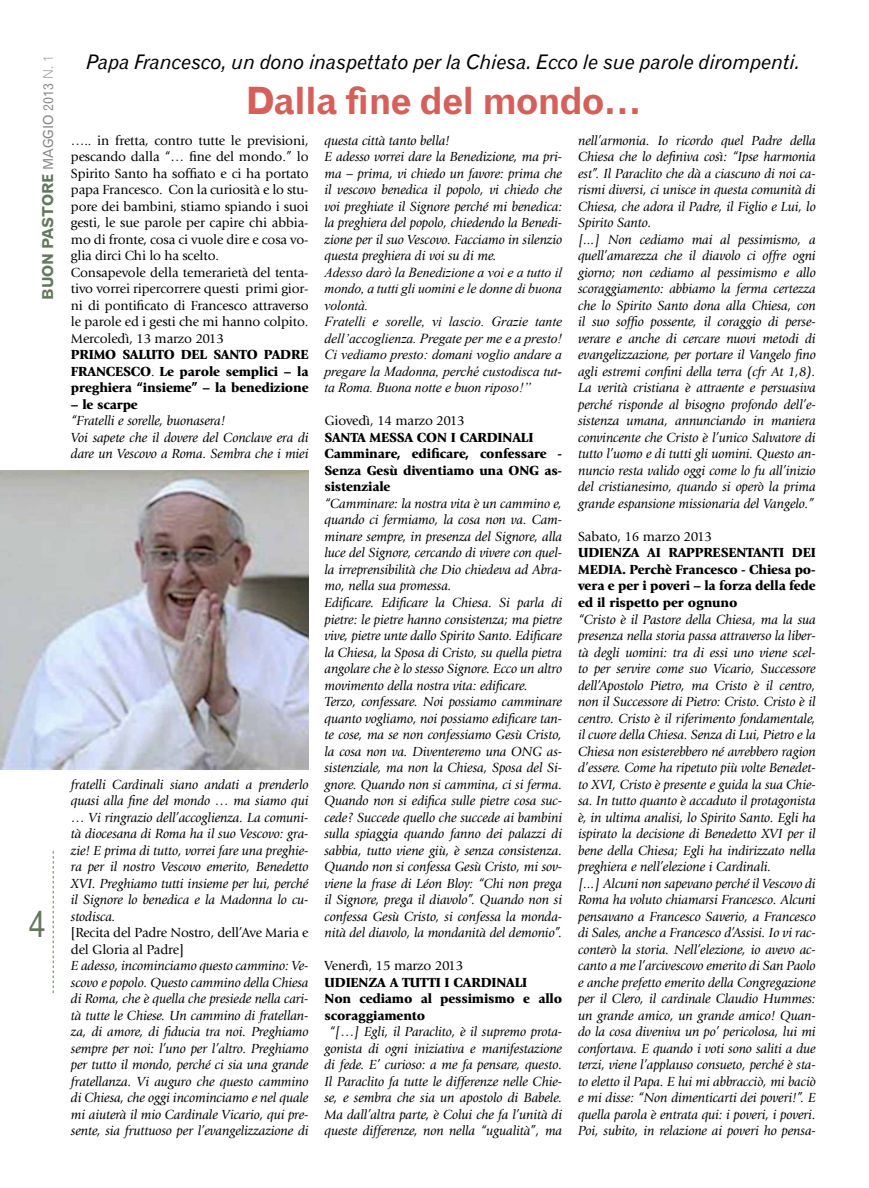
<style>
.page{position:relative;width:869px;height:1188px;background:#fff}
.page>*{position:absolute;margin:0;border:0;box-sizing:border-box;transform-origin:0 0}
.t1{font:37.5px "Gothic 720 BT Bold B";letter-spacing:-.02em;color:#d5605b}
.t2{font:37.5px "Gothic 720 BT Roman B";color:#64775b;scale:.9 1}
.t3{font:20px "Gothic 720 BT Italic B";letter-spacing:-.005em;color:#000}
.t4{font:15px "Gothic 720 BT Bold B";color:#64775b}
.t5{font:italic 13.75px/16.5px "Giovanni Std";letter-spacing:-.01em;color:#000}
.t6{font:13.75px/16.5px "Giovanni Std";letter-spacing:-.01em;color:#000}
.t7{font:900 13.75px/16.5px "Giovanni Std";letter-spacing:-.01em;color:#000;text-align:justify}
.t8{font:italic 13.75px/16.5px "Times New Roman";letter-spacing:-.01em;color:#000}
.s1{font-family:"Gothic 720 BT Roman B";font-size:13.75px;color:#878787}
.s2{font-family:"Gothic 720 BT Light B";font-size:13.75px;color:#878787}
.s3{font-weight:400}
</style>
<div class="page">
<svg style="left:53px;top:851px;width:1px;height:141px"></svg>
<img style="left:0;top:470px;width:308px;height:299px">
<p class="t4" style="left:39px;top:299px;width:246px;rotate:-90deg">BUON PASTORE <span class="s1">MAGGIO 2013</span> <span class="s2">N. 1</span></p>
<h2 class="t3" style="left:86px;top:50px;width:714px">Papa Francesco, un dono inaspettato per la Chiesa. Ecco le sue parole dirompenti.</h2>
<h1 class="t1" style="left:245px;top:78px;width:397px">Dalla fine del mondo…</h1>
<p class="t6" style="left:71px;top:132px;width:239px">….. in fretta, contro tutte le previsioni, pescando dalla “… fine del mondo.” lo Spirito Santo ha soffiato e ci ha portato papa Francesco. Con la curiosità e lo stu&shy;pore dei bambini, stiamo spiando i suoi gesti, le sue parole per capire chi abbia&shy;mo di fronte, cosa ci vuole dire e cosa vo&shy;glia dirci Chi lo ha scelto.<br>Consapevole della temerarietà del tenta&shy;tivo vorrei ripercorrere questi primi gior&shy;ni di pontificato di Francesco attraverso le parole ed i gesti che mi hanno colpito.<br>Mercoledì, 13 marzo 2013</p>
<p class="t7" style="left:71px;top:346px;width:239px">PRIMO SALUTO DEL SANTO PADRE FRANCESCO<span class="s3">.</span> Le parole semplici – la preghiera “insieme” – la benedizione</p>
<p class="t7" style="left:71px;top:396px;width:68px">– le scarpe</p>
<p class="t5" style="left:71px;top:412px;width:239px">“Fratelli e sorelle, buonasera!<br>Voi sapete che il dovere del Conclave era di dare un Vescovo a Roma. Sembra che i miei</p>
<p class="t5" style="left:578px;top:132px;width:239px">nell’armonia. Io ricordo quel Padre della Chiesa che lo definiva così: “Ipse harmonia est”. Il Paraclito che dà a ciascuno di noi ca&shy;rismi diversi, ci unisce in questa comunità di Chiesa, che adora il Padre, il Figlio e Lui, lo Spirito Santo.<br>[...] Non cediamo mai al pessimismo, a quell’amarezza che il diavolo ci offre ogni giorno; non cediamo al pessimismo e allo scoraggiamento: abbiamo la ferma certezza che lo Spirito Santo dona alla Chiesa, con il suo soffio possente, il coraggio di perse&shy;verare e anche di cercare nuovi metodi di evangelizzazione, per portare il Vangelo fino agli estremi confini della terra (cfr At 1,8).<br>La verità cristiana è attraente e persuasiva perché risponde al bisogno profondo dell’e&shy;sistenza umana, annunciando in maniera convincente che Cristo è l’unico Salvatore di tutto l’uomo e di tutti gli uomini. Questo an&shy;nuncio resta valido oggi come lo fu all’inizio del cristianesimo, quando si operò la prima grande espansione missionaria del Vangelo.”</p>
<p class="t6" style="left:578px;top:528px;width:136px">Sabato, 16 marzo 2013</p>
<p class="t7" style="left:578px;top:544px;width:239px">UDIENZA AI RAPPRESENTANTI DEI MEDIA. Perchè Francesco - Chiesa po&shy;vera e per i poveri – la forza della fede ed il rispetto per ognuno</p>
<p class="t5" style="left:578px;top:610px;width:239px">“Cristo è il Pastore della Chiesa, ma la sua presenza nella storia passa attraverso la liber&shy;tà degli uomini: tra di essi uno viene scel&shy;to per servire come suo Vicario, Successore dell’Apostolo Pietro, ma Cristo è il centro, non il Successore di Pietro: Cristo. Cristo è il centro. Cristo è il riferimento fondamentale, il cuore della Chiesa. Senza di Lui, Pietro e la Chiesa non esisterebbero né avrebbero ragion d’essere. Come ha ripetuto più volte Benedet&shy;to XVI, Cristo è presente e guida la sua Chie&shy;sa. In tutto quanto è accaduto il protagonista è, in ultima analisi, lo Spirito Santo. Egli ha ispirato la decisione di Benedetto XVI per il bene della Chiesa; Egli ha indirizzato nella preghiera e nell’elezione i Cardinali.<br>[...] Alcuni non sapevano perché il Vescovo di Roma ha voluto chiamarsi Francesco. Alcuni pensavano a Francesco Saverio, a Francesco di Sales, anche a Francesco d’Assisi. Io vi rac&shy;conterò la storia. Nell’elezione, io avevo ac&shy;canto a me l’arcivescovo emerito di San Paolo e anche prefetto emerito della Congregazione per il Clero, il cardinale Claudio Hummes: un grande amico, un grande amico! Quan&shy;do la cosa diveniva un po’ pericolosa, lui mi confortava. E quando i voti sono saliti a due terzi, viene l’applauso consueto, perché è sta&shy;to eletto il Papa. E lui mi abbracciò, mi baciò e mi disse: “Non dimenticarti dei poveri!”. E quella parola è entrata qui: i poveri, i poveri.<br>Poi, subito, in relazione ai poveri ho pensa-</p>
<p class="t5" style="left:324px;top:132px;width:239px">questa città tanto bella!<br>E adesso vorrei dare la Benedizione, ma pri&shy;ma – prima, vi chiedo un favore: prima che il vescovo benedica il popolo, vi chiedo che voi preghiate il Signore perché mi benedica: la preghiera del popolo, chiedendo la Benedi&shy;zione per il suo Vescovo. Facciamo in silenzio questa preghiera di voi su di me.</p>
<p class="t8" style="left:324px;top:263px;width:239px">Adesso darò la Benedizione a voi e a tutto il mondo, a tutti gli uomini e le donne di buona volontà.<br>Fratelli e sorelle, vi lascio. Grazie tante dell’accoglienza. Pregate per me e a presto!<br>Ci vediamo presto: domani voglio andare a pregare la Madonna, perché custodisca tut&shy;ta Roma. Buona notte e buon riposo!”</p>
<p class="t6" style="left:324px;top:412px;width:142px">Giovedì, 14 marzo 2013</p>
<p class="t7" style="left:324px;top:429px;width:239px;text-align:left">SANTA MESSA CON I CARDINALI<br>Camminare, edificare, confessare -<br>Senza Gesù diventiamo una ONG as&shy;sistenziale</p>
<p class="t5" style="left:324px;top:495px;width:239px">“Camminare: la nostra vita è un cammino e, quando ci fermiamo, la cosa non va. Cam&shy;minare sempre, in presenza del Signore, alla luce del Signore, cercando di vivere con quel&shy;la irreprensibilità che Dio chiedeva ad Abra&shy;mo, nella sua promessa.<br>Edificare. Edificare la Chiesa. Si parla di pietre: le pietre hanno consistenza; ma pietre vive, pietre unte dallo Spirito Santo. Edificare la Chiesa, la Sposa di Cristo, su quella pietra angolare che è lo stesso Signore. Ecco un altro movimento della nostra vita: edificare.<br>Terzo, confessare. Noi possiamo camminare quanto vogliamo, noi possiamo edificare tan&shy;te cose, ma se non confessiamo Gesù Cristo, la cosa non va. Diventeremo una ONG as&shy;sistenziale, ma non la Chiesa, Sposa del Si&shy;gnore. Quando non si cammina, ci si ferma.<br>Quando non si edifica sulle pietre cosa suc&shy;cede? Succede quello che succede ai bambini sulla spiaggia quando fanno dei palazzi di sabbia, tutto viene giù, è senza consistenza.<br>Quando non si confessa Gesù Cristo, mi sov&shy;viene la frase di Léon Bloy: “Chi non prega il Signore, prega il diavolo”. Quando non si confessa Gesù Cristo, si confessa la monda&shy;nità del diavolo, la mondanità del demonio”.</p>
<p class="t6" style="left:324px;top:957px;width:140px">Venerdì, 15 marzo 2013</p>
<p class="t7" style="left:324px;top:973px;width:239px;text-align:left">UDIENZA A TUTTI I CARDINALI<br>Non cediamo al pessimismo e allo scoraggiamento</p>
<p class="t5" style="left:324px;top:1023px;width:239px;text-align:center">“[…] Egli, il Paraclito, è il supremo prota&shy;gonista di ogni iniziativa e manifestazione di fede. E’ curioso: a me fa pensare, questo.<br>Il Paraclito fa tutte le differenze nelle Chie&shy;se, e sembra che sia un apostolo di Babele.<br>Ma dall’altra parte, è Colui che fa l’unità di queste differenze, non nella “ugualità”, ma</p>
<p class="t5" style="left:71px;top:775px;width:239px;text-align:justify">fratelli Cardinali siano andati a prenderlo quasi alla fine del mondo … ma siamo qui … Vi ringrazio dell’accoglienza. La comuni&shy;tà diocesana di Roma ha il suo Vescovo: gra&shy;zie! E prima di tutto, vorrei fare una preghie&shy;ra per il nostro Vescovo emerito, Benedetto XVI. Preghiamo tutti insieme per lui, perché il Signore lo benedica e la Madonna lo cu&shy;stodisca.</p>
<p class="t6" style="left:71px;top:924px;width:239px">[Recita del Padre Nostro, dell’Ave Maria e del Gloria al Padre]</p>
<p class="t5" style="left:71px;top:957px;width:239px;text-align:justify">E adesso, incominciamo questo cammino: Ve&shy;scovo e popolo. Questo cammino della Chiesa di Roma, che è quella che presiede nella cari&shy;tà tutte le Chiese. Un cammino di fratellan&shy;za, di amore, di fiducia tra noi. Preghiamo sempre per noi: l’uno per l’altro. Preghiamo per tutto il mondo, perché ci sia una grande fratellanza. Vi auguro che questo cammino di Chiesa, che oggi incominciamo e nel quale mi aiuterà il mio Cardinale Vicario, qui pre&shy;sente, sia fruttuoso per l’evangelizzazione di</p>
<h1 class="t2" style="left:28px;top:900px;width:21px">4</h1>
</div>
